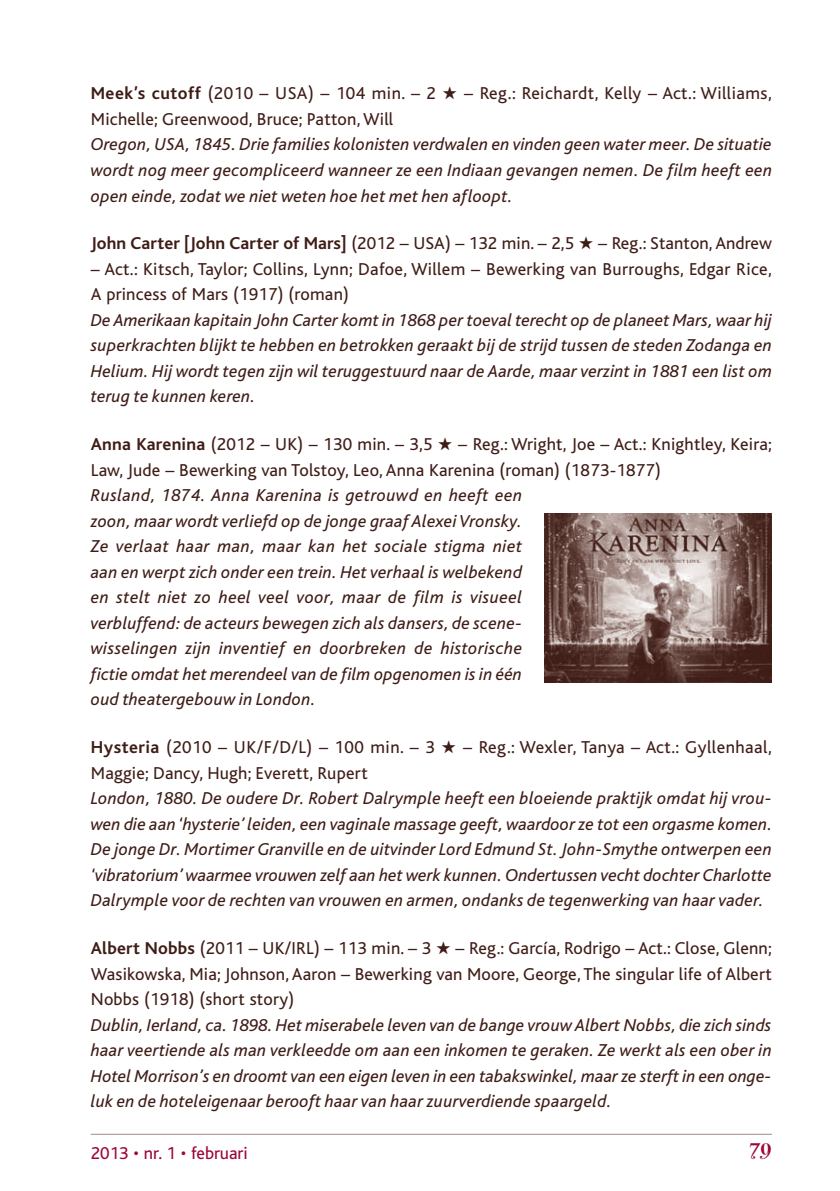
<style>
.page{position:relative;width:840px;height:1191px;background:#fff}
.page>*{position:absolute;margin:0;border:0;box-sizing:border-box;transform-origin:0 0}
.t1{font:21px "Bodoni Classic Bold Swashes";color:#9d053b}
.t2{font:italic 18px/25.6px "Bliss";letter-spacing:.01em;color:#3f1d17;text-align:justify}
.t3{font:18px/25.6px "Bliss";letter-spacing:.015em;color:#3f1d17}
.t4{font:18px "Bliss";color:#9d053b}
.s1{font-weight:700}
</style>
<div class="page">
<hr style="left:91px;top:1133px;width:680px;height:1px;background:#a28b85">
<img style="left:544px;top:513px;width:227px;height:170px">
<p class="t3" style="left:91px;top:81px;width:682px"><span class="s1">Meek’s cutoff</span> (2010 – USA) – 104 min. – 2 ★ – Reg.: Reichardt, Kelly – Act.: Williams,<br>Michelle; Greenwood, Bruce; Patton, Will</p>
<p class="t2" style="left:91px;top:132px;width:682px">Oregon, USA, 1845. Drie families kolonisten verdwalen en vinden geen water meer. De situatie wordt nog meer gecompliceerd wanneer ze een Indiaan gevangen nemen. De film heeft een open einde, zodat we niet weten hoe het met hen afloopt.</p>
<p class="t3" style="left:91px;top:231px;width:682px"><span class="s1">John Carter [John Carter of Mars]</span> (2012 – USA) – 132 min. – 2,5 ★ – Reg.: Stanton, Andrew</p>
<p class="t3" style="left:91px;top:256px;width:682px">– Act.: Kitsch, Taylor; Collins, Lynn; Dafoe, Willem – Bewerking van Burroughs, Edgar Rice,<br>A princess of Mars (1917) (roman)</p>
<p class="t2" style="left:91px;top:308px;width:682px">De Amerikaan kapitain John Carter komt in 1868 per toeval terecht op de planeet Mars, waar hij superkrachten blijkt te hebben en betrokken geraakt bij de strijd tussen de steden Zodanga en Helium. Hij wordt tegen zijn wil teruggestuurd naar de Aarde, maar verzint in 1881 een list om terug te kunnen keren.</p>
<p class="t3" style="left:91px;top:432px;width:682px"><span class="s1">Anna Karenina</span> (2012 – UK) – 130 min. – 3,5 ★ – Reg.: Wright, Joe – Act.: Knightley, Keira;<br>Law, Jude – Bewerking van Tolstoy, Leo, Anna Karenina (roman) (1873-1877)</p>
<p class="t2" style="left:91px;top:483px;width:433px">Rusland, 1874. Anna Karenina is getrouwd en heeft een zoon, maar wordt verliefd op de jonge graaf Alexei Vronsky.<br>Ze verlaat haar man, maar kan het sociale stigma niet aan en werpt zich onder een trein. Het verhaal is welbekend en stelt niet zo heel veel voor, maar de film is visueel verbluffend: de acteurs bewegen zich als dansers, de scene&shy;wisselingen zijn inventief en doorbreken de historische fictie omdat het merendeel van de film opgenomen is in één oud theatergebouw in London.</p>
<p class="t3" style="left:91px;top:735px;width:682px"><span class="s1">Hysteria</span> (2010 – UK/F/D/L) – 100 min. – 3 ★ – Reg.: Wexler, Tanya – Act.: Gyllenhaal,<br>Maggie; Dancy, Hugh; Everett, Rupert</p>
<p class="t2" style="left:91px;top:786px;width:682px">London, 1880. De oudere Dr. Robert Dalrymple heeft een bloeiende praktijk omdat hij vrou&shy;wen die aan ‘hysterie’ leiden, een vaginale massage geeft, waardoor ze tot een orgasme komen.<br>De jonge Dr. Mortimer Granville en de uitvinder Lord Edmund St. John-Smythe ontwerpen een ‘vibratorium’ waarmee vrouwen zelf aan het werk kunnen. Ondertussen vecht dochter Charlotte Dalrymple voor de rechten van vrouwen en armen, ondanks de tegenwerking van haar vader.</p>
<p class="t3" style="left:91px;top:936px;width:682px;text-align:justify"><span class="s1">Albert Nobbs</span> (2011 – UK/IRL) – 113 min. – 3 ★ – Reg.: García, Rodrigo – Act.: Close, Glenn; Wasikowska, Mia; Johnson, Aaron – Bewerking van Moore, George, The singular life of Albert Nobbs (1918) (short story)</p>
<p class="t2" style="left:91px;top:1012px;width:682px">Dublin, Ierland, ca. 1898. Het miserabele leven van de bange vrouw Albert Nobbs, die zich sinds haar veertiende als man verkleedde om aan een inkomen te geraken. Ze werkt als een ober in Hotel Morrison’s en droomt van een eigen leven in een tabakswinkel, maar ze sterft in een onge&shy;luk en de hoteleigenaar berooft haar van haar zuurverdiende spaargeld.</p>
<p class="t4" style="left:91px;top:1143px;width:158px">2013 • nr. 1 • februari</p>
<p class="t1" style="left:749px;top:1138px;width:24px">79</p>
</div>
